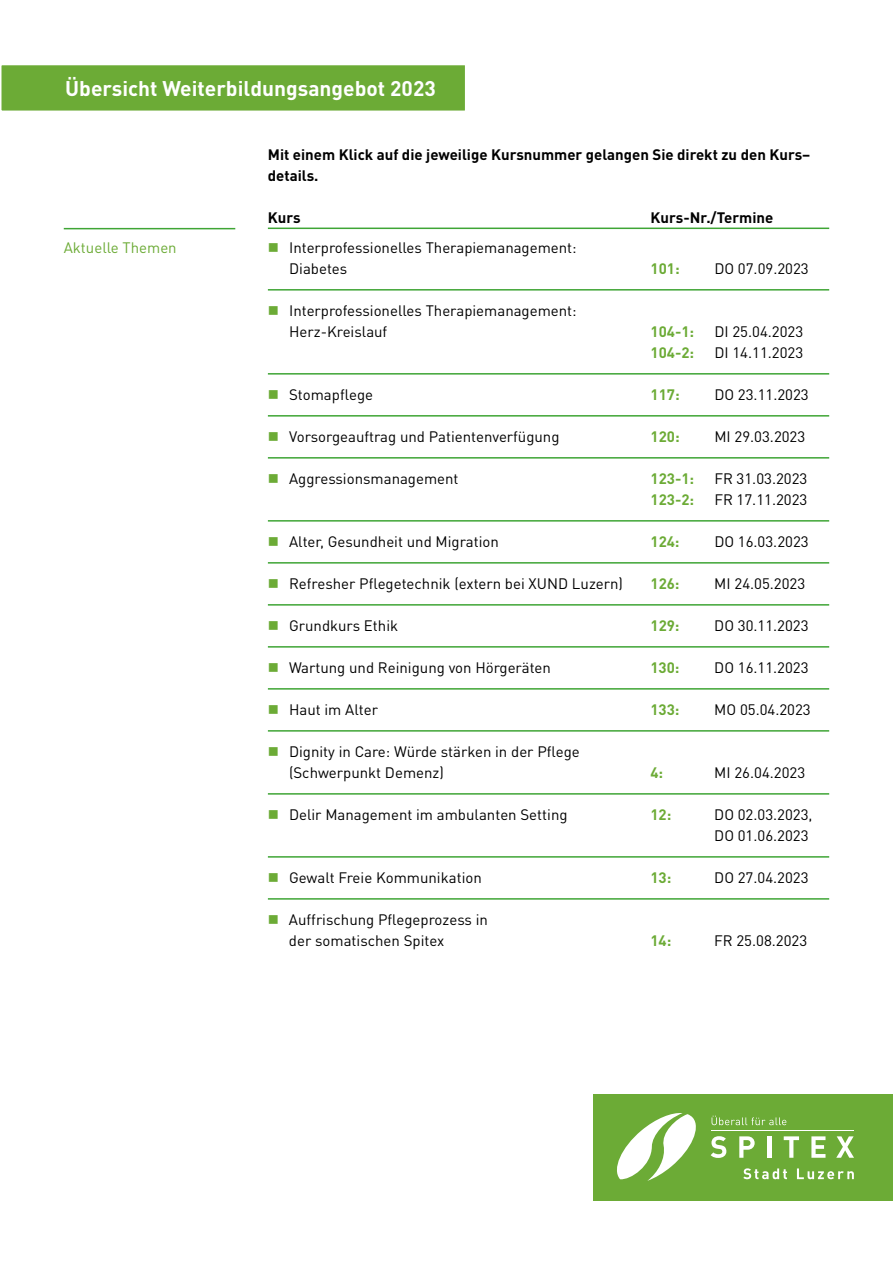
<style>
.page{position:relative;width:893px;height:1263px;background:#fff}
.page>*{position:absolute;margin:0;border:0;box-sizing:border-box;transform-origin:0 0}
.t1{font:700 21px "DIN Pro";color:#fff}
.t2{font:15px/21px "DIN Pro";color:#000}
.t3{font:700 15px/21px "DIN Pro";color:#000}
.t4{font:700 15px "DIN Pro";color:#6cab36}
.t5{font:15px "DIN Pro";color:#6cab36}
.s1{color:#6cab36}
</style>
<div class="page">
<div style="left:1px;top:65px;width:465px;height:46px;background:#6cab36"></div>
<div style="left:0;top:64px;width:466px;height:48px;border:2px solid #fff"></div>
<hr style="left:268px;top:228px;width:561px;height:1px;background:#3fa535">
<hr style="left:268px;top:289px;width:561px;height:2px;background:#3fa535">
<hr style="left:268px;top:373px;width:561px;height:2px;background:#3fa535">
<hr style="left:268px;top:415px;width:561px;height:2px;background:#3fa535">
<hr style="left:268px;top:457px;width:561px;height:2px;background:#3fa535">
<hr style="left:268px;top:520px;width:561px;height:2px;background:#3fa535">
<hr style="left:268px;top:562px;width:561px;height:2px;background:#3fa535">
<hr style="left:268px;top:604px;width:561px;height:2px;background:#3fa535">
<hr style="left:268px;top:646px;width:561px;height:2px;background:#3fa535">
<hr style="left:268px;top:688px;width:561px;height:2px;background:#3fa535">
<hr style="left:268px;top:730px;width:561px;height:2px;background:#3fa535">
<hr style="left:268px;top:793px;width:561px;height:2px;background:#3fa535">
<hr style="left:268px;top:856px;width:561px;height:2px;background:#3fa535">
<hr style="left:268px;top:898px;width:561px;height:2px;background:#3fa535">
<hr style="left:64px;top:228px;width:171px;height:1px;background:#3fa535">
<div style="left:594px;top:1094px;width:299px;height:106px;background:#6cab36"></div>
<svg style="left:617px;top:1113px;width:79px;height:68px"></svg>
<svg style="left:711px;top:1136px;width:15px;height:22px"></svg>
<svg style="left:739px;top:1136px;width:16px;height:22px"></svg>
<hr style="left:767px;top:1136px;width:4px;height:22px;background:#fff">
<svg style="left:784px;top:1136px;width:15px;height:22px"></svg>
<svg style="left:811px;top:1136px;width:14px;height:22px"></svg>
<svg style="left:836px;top:1136px;width:18px;height:22px"></svg>
<hr style="left:711px;top:1130px;width:143px;height:1px;background:#fff">
<svg style="left:712px;top:1116px;width:74px;height:9px"></svg>
<svg style="left:743px;top:1168px;width:44px;height:11px"></svg>
<svg style="left:797px;top:1168px;width:57px;height:11px"></svg>
<h1 class="t1" style="left:65px;top:74px;width:372px">Übersicht Weiterbildungsangebot 2023</h1>
<p class="t5" style="left:64px;top:238px;width:114px">Aktuelle Themen</p>
<p class="t3" style="left:268px;top:144px;width:544px">Mit einem Klick auf die jeweilige Kursnummer gelangen Sie direkt zu den Kurs– details.</p>
<p class="t3" style="left:268px;top:207px;width:34px">Kurs</p>
<p class="t3" style="left:651px;top:207px;width:124px">Kurs-Nr./Termine</p>
<p class="t2" style="left:289px;top:237px;width:289px;text-indent:-21px"><span class="s1">■</span> Interprofessionelles Therapiemanagement:<br>Diabetes</p>
<p class="t4" style="left:651px;top:258px;width:31px">101:</p>
<p class="t2" style="left:714px;top:258px;width:96px">DO 07.09.2023</p>
<p class="t2" style="left:289px;top:300px;width:289px;text-indent:-21px"><span class="s1">■</span> Interprofessionelles Therapiemanagement:<br>Herz-Kreislauf</p>
<p class="t4" style="left:651px;top:321px;width:45px">104-1:</p>
<p class="t2" style="left:714px;top:321px;width:90px">DI 25.04.2023</p>
<p class="t4" style="left:651px;top:342px;width:45px">104-2:</p>
<p class="t2" style="left:714px;top:342px;width:90px">DI 14.11.2023</p>
<p class="t2" style="left:268px;top:384px;width:107px"><span class="s1">■</span> Stomapflege</p>
<p class="t4" style="left:651px;top:384px;width:31px">117:</p>
<p class="t2" style="left:714px;top:384px;width:96px">DO 23.11.2023</p>
<p class="t2" style="left:268px;top:426px;width:293px"><span class="s1">■</span> Vorsorgeauftrag und Patientenverfügung</p>
<p class="t4" style="left:651px;top:426px;width:31px">120:</p>
<p class="t2" style="left:714px;top:426px;width:92px">MI 29.03.2023</p>
<p class="t2" style="left:268px;top:468px;width:192px"><span class="s1">■</span> Aggressionsmanagement</p>
<p class="t4" style="left:651px;top:468px;width:45px">123-1:</p>
<p class="t2" style="left:714px;top:468px;width:95px">FR 31.03.2023</p>
<p class="t4" style="left:651px;top:489px;width:45px">123-2:</p>
<p class="t2" style="left:714px;top:489px;width:95px">FR 17.11.2023</p>
<p class="t2" style="left:268px;top:531px;width:233px"><span class="s1">■</span> Alter, Gesundheit und Migration</p>
<p class="t4" style="left:650px;top:531px;width:31px">124:</p>
<p class="t2" style="left:714px;top:531px;width:96px">DO 16.03.2023</p>
<p class="t2" style="left:268px;top:573px;width:357px"><span class="s1">■</span> Refresher Pflegetechnik (extern bei XUND Luzern)</p>
<p class="t4" style="left:650px;top:573px;width:31px">126:</p>
<p class="t2" style="left:714px;top:573px;width:92px">MI 24.05.2023</p>
<p class="t2" style="left:268px;top:615px;width:132px"><span class="s1">■</span> Grundkurs Ethik</p>
<p class="t4" style="left:650px;top:615px;width:31px">129:</p>
<p class="t2" style="left:714px;top:615px;width:96px">DO 30.11.2023</p>
<p class="t2" style="left:268px;top:657px;width:285px"><span class="s1">■</span> Wartung und Reinigung von Hörgeräten</p>
<p class="t4" style="left:650px;top:657px;width:31px">130:</p>
<p class="t2" style="left:714px;top:657px;width:96px">DO 16.11.2023</p>
<p class="t2" style="left:268px;top:699px;width:112px"><span class="s1">■</span> Haut im Alter</p>
<p class="t4" style="left:650px;top:699px;width:31px">133:</p>
<p class="t2" style="left:714px;top:699px;width:98px">MO 05.04.2023</p>
<p class="t2" style="left:289px;top:741px;width:292px;text-indent:-21px"><span class="s1">■</span> Dignity in Care: Würde stärken in der Pflege (Schwerpunkt Demenz)</p>
<p class="t4" style="left:650px;top:762px;width:14px">4:</p>
<p class="t2" style="left:714px;top:762px;width:92px">MI 26.04.2023</p>
<p class="t2" style="left:268px;top:804px;width:301px"><span class="s1">■</span> Delir Management im ambulanten Setting</p>
<p class="t4" style="left:650px;top:804px;width:22px">12:</p>
<p class="t2" style="left:714px;top:804px;width:100px">DO 02.03.2023,<br>DO 01.06.2023</p>
<p class="t2" style="left:268px;top:867px;width:216px"><span class="s1">■</span> Gewalt Freie Kommunikation</p>
<p class="t4" style="left:650px;top:867px;width:22px">13:</p>
<p class="t2" style="left:714px;top:867px;width:96px">DO 27.04.2023</p>
<p class="t2" style="left:289px;top:909px;width:200px;text-indent:-21px"><span class="s1">■</span> Auffrischung Pflegeprozess in der somatischen Spitex</p>
<p class="t4" style="left:650px;top:930px;width:22px">14:</p>
<p class="t2" style="left:714px;top:930px;width:95px">FR 25.08.2023</p>
</div>
